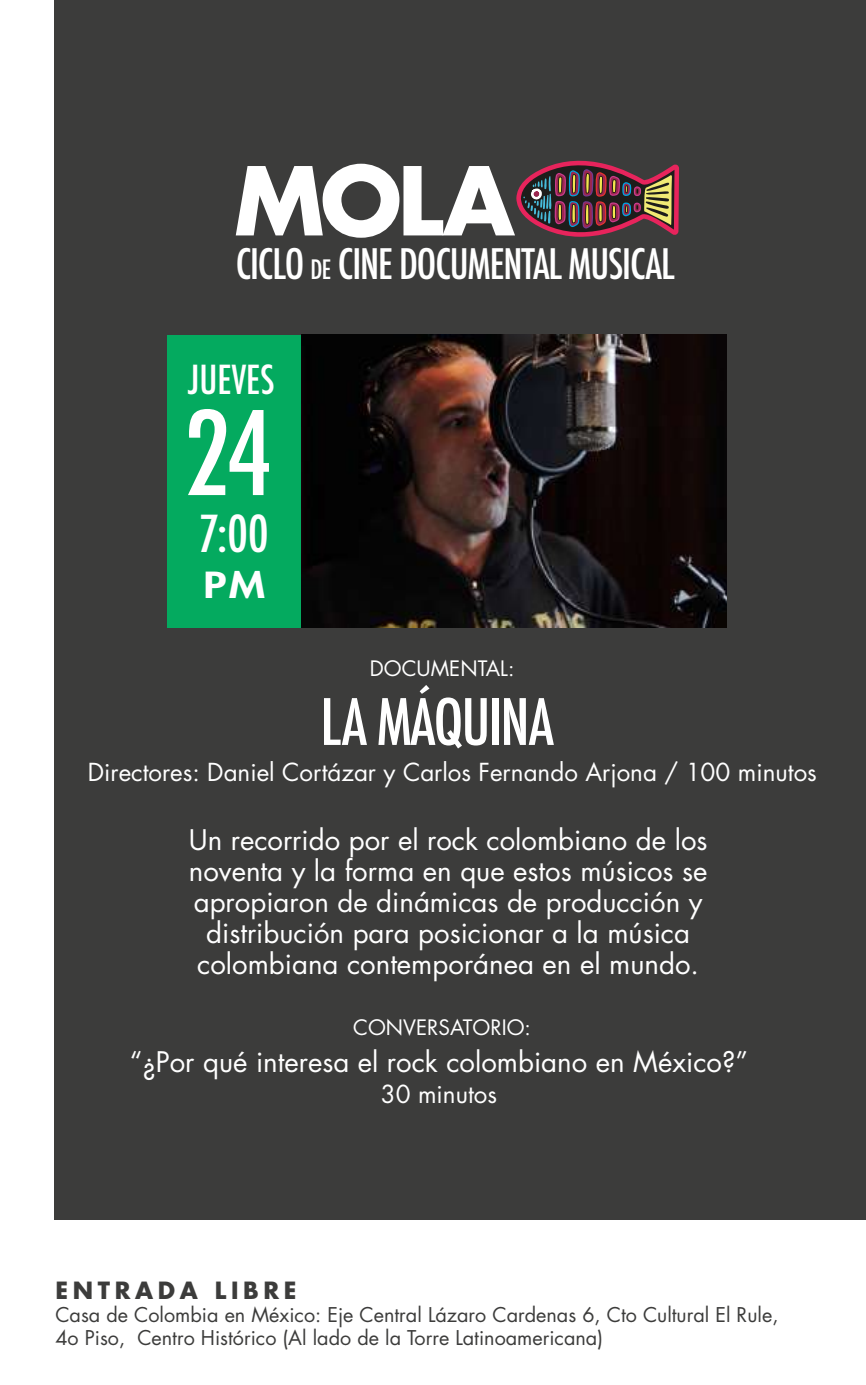
<style>
.page{position:relative;width:866px;height:1385px;background:#fff}
.page>*{position:absolute;margin:0;border:0;box-sizing:border-box;transform-origin:0 0}
.t1{font:500 condensed 112.8px "Futura";color:#fff}
.t2{font:700 92.1px "Futura Std";color:#fff}
.t3{font:500 condensed 62.1px "Futura";letter-spacing:-.03em;color:#fff}
.t4{font:500 condensed 49.5px "Futura";color:#fff}
.t5{font:500 condensed 40.8px "Futura";letter-spacing:-.03em;color:#fff}
.t6{font:500 condensed 39px "Futura";color:#fff}
.t7{font:800 35.1px "Futura Std";color:#fff;scale:1.24 1}
.t8{font:27.6px/30.9px "Futura Std";color:#fff;text-align:center}
.t9{font:24.3px "Futura Std";color:#fff}
.t10{font:700 23.1px "Futura Std";letter-spacing:.2em;color:#3c3c3b}
.t11{font:20.7px "Futura Std";color:#fff}
.t12{font:19.8px/23.1px "Futura Std";color:#3c3c3b}
.s1{font-size:26.1px}
</style>
<div class="page">
<div style="left:54px;top:0;width:811px;height:1218px;background:#3c3c3b"></div>
<svg style="left:516px;top:160px;width:163px;height:77px"></svg>
<img style="left:301px;top:335px;width:425px;height:292px">
<div style="left:167px;top:335px;width:134px;height:292px;background:#04aa5f"></div>
<h2 class="t2" style="left:234px;top:140px;width:282px">MOLA</h2>
<h3 class="t5" style="left:236px;top:238px;width:440px">CICLO <span class="s1">DE</span> CINE DOCUMENTAL MUSICAL</h3>
<h3 class="t6" style="left:188px;top:355px;width:88px">JUEVES</h3>
<h1 class="t1" style="left:184px;top:381px;width:91px">24</h1>
<h3 class="t4" style="left:199px;top:502px;width:71px">7:00</h3>
<p class="t7" style="left:203px;top:563px;width:51px">PM</p>
<p class="t11" style="left:369px;top:655px;width:146px">DOCUMENTAL:</p>
<h3 class="t3" style="left:320px;top:682px;width:235px">LA MÁQUINA</h3>
<p class="t9" style="left:88px;top:756px;width:730px">Directores: Daniel Cortázar y Carlos Fernando Arjona / 100 minutos</p>
<p class="t8" style="left:189px;top:824px;width:520px">Un recorrido por el rock colombiano de los noventa y la forma en que estos músicos se apropiaron de dinámicas de producción y distribución para posicionar a la música colombiana contemporánea en el mundo.</p>
<p class="t11" style="left:353px;top:1013px;width:179px">CONVERSATORIO:</p>
<p class="t8" style="left:130px;top:1046px;width:619px">“¿Por qué interesa el rock colombiano en México?”</p>
<p class="t9" style="left:380px;top:1078px;width:118px">30 minutos</p>
<p class="t10" style="left:55px;top:1274px;width:242px">ENTRADA LIBRE</p>
<p class="t12" style="left:55px;top:1302px;width:724px">Casa de Colombia en México: Eje Central Lázaro Cardenas 6, Cto Cultural El Rule,<br>4o Piso, Centro Histórico (Al lado de la Torre Latinoamericana)</p>
</div>
